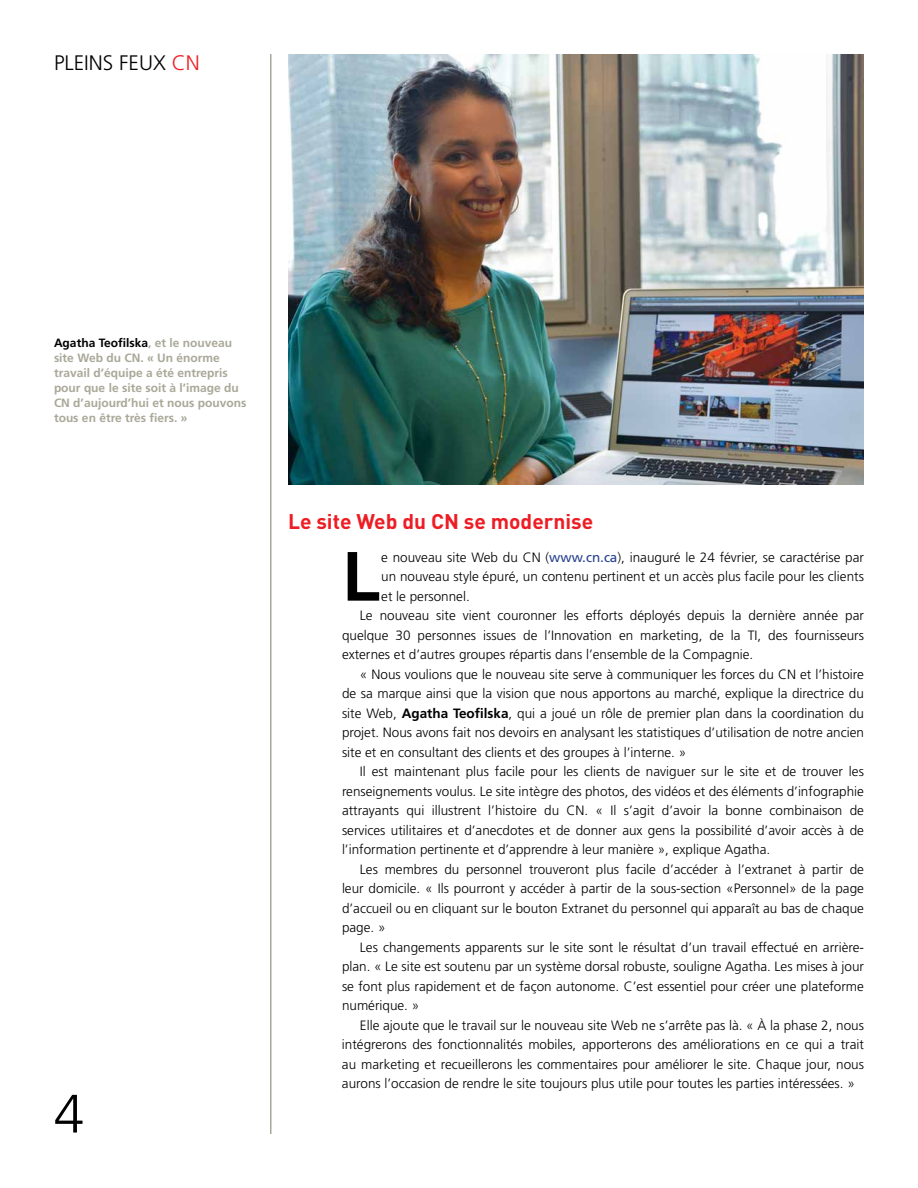
<style>
.page{position:relative;width:918px;height:1188px;background:#fff}
.page>*{position:absolute;margin:0;border:0;box-sizing:border-box;transform-origin:0 0}
.t1{font:700 68.25px "DIN";color:#000}
.t2{font:300 54px "Frutiger LT Std";color:#000}
.t3{font:700 21px "DIN";color:#ed1d24}
.t4{font:300 21px "Frutiger LT Std";color:#000}
.t5{font:300 13.5px "Frutiger LT Std";color:#000}
.t6{font:700 12px/15px "Frutiger LT Std";color:#a9a898}
.s1{color:#ed1d24}
.s2{color:#000}
.s3{font-weight:400;color:#25408f}
.s4{font-weight:700}
</style>
<div class="page">
<hr style="left:270px;top:54px;width:2px;height:1080px;background:#a9a898">
<img style="left:288px;top:54px;width:576px;height:430px">
<h3 class="t4" style="left:54px;top:51px;width:147px">PLEINS FEUX <span class="s1">CN</span></h3>
<p class="t6" style="left:54px;top:336px;width:194px"><span class="s2">Agatha Teofilska</span>, et le nouveau site Web du CN. « Un énorme travail d’équipe a été entrepris pour que le site soit à l’image du<br>CN d’aujourd’hui et nous pouvons tous en être très fiers. »</p>
<h2 class="t2" style="left:54px;top:1083px;width:32px">4</h2>
<h3 class="t3" style="left:288px;top:507px;width:307px">Le site Web du CN se modernise</h3>
<h1 class="t1" style="left:342px;top:531px;width:41px">L</h1>
<p class="t5" style="left:381px;top:549px;width:484px">e nouveau site Web du CN (<span class="s3">www.cn.ca</span>), inauguré le 24 février, se caractérise par</p>
<p class="t5" style="left:381px;top:569px;width:484px">un nouveau style épuré, un contenu pertinent et un accès plus facile pour les clients</p>
<p class="t5" style="left:381px;top:588px;width:90px">et le personnel.</p>
<p class="t5" style="left:360px;top:608px;width:505px">Le nouveau site vient couronner les efforts déployés depuis la dernière année par</p>
<p class="t5" style="left:342px;top:627px;width:524px">quelque 30 personnes issues de l’Innovation en marketing, de la TI, des fournisseurs</p>
<p class="t5" style="left:342px;top:647px;width:413px">externes et d’autres groupes répartis dans l’ensemble de la Compagnie.</p>
<p class="t5" style="left:360px;top:666px;width:505px">« Nous voulions que le nouveau site serve à communiquer les forces du CN et l’histoire</p>
<p class="t5" style="left:342px;top:686px;width:523px">de sa marque ainsi que la vision que nous apportons au marché, explique la directrice du</p>
<p class="t5" style="left:342px;top:705px;width:524px">site Web, <span class="s4">Agatha Teofilska</span>, qui a joué un rôle de premier plan dans la coordination du</p>
<p class="t5" style="left:342px;top:725px;width:524px">projet. Nous avons fait nos devoirs en analysant les statistiques d’utilisation de notre ancien</p>
<p class="t5" style="left:342px;top:744px;width:346px">site et en consultant des clients et des groupes à l’interne. »</p>
<p class="t5" style="left:360px;top:764px;width:505px">Il est maintenant plus facile pour les clients de naviguer sur le site et de trouver les</p>
<p class="t5" style="left:342px;top:783px;width:524px">renseignements voulus. Le site intègre des photos, des vidéos et des éléments d’infographie</p>
<p class="t5" style="left:342px;top:803px;width:523px">attrayants qui illustrent l’histoire du CN. « Il s’agit d’avoir la bonne combinaison de</p>
<p class="t5" style="left:342px;top:822px;width:523px">services utilitaires et d’anecdotes et de donner aux gens la possibilité d’avoir accès à de</p>
<p class="t5" style="left:342px;top:842px;width:430px">l’information pertinente et d’apprendre à leur manière », explique Agatha.</p>
<p class="t5" style="left:360px;top:861px;width:505px">Les membres du personnel trouveront plus facile d’accéder à l’extranet à partir de</p>
<p class="t5" style="left:342px;top:881px;width:524px">leur domicile. « Ils pourront y accéder à partir de la sous-section «Personnel» de la page</p>
<p class="t5" style="left:342px;top:900px;width:523px">d’accueil ou en cliquant sur le bouton Extranet du personnel qui apparaît au bas de chaque</p>
<p class="t5" style="left:342px;top:920px;width:45px">page. »</p>
<p class="t5" style="left:360px;top:939px;width:505px">Les changements apparents sur le site sont le résultat d’un travail effectué en arrière-</p>
<p class="t5" style="left:342px;top:959px;width:524px">plan. « Le site est soutenu par un système dorsal robuste, souligne Agatha. Les mises à jour</p>
<p class="t5" style="left:342px;top:978px;width:523px">se font plus rapidement et de façon autonome. C’est essentiel pour créer une plateforme</p>
<p class="t5" style="left:342px;top:998px;width:79px">numérique. »</p>
<p class="t5" style="left:360px;top:1017px;width:506px">Elle ajoute que le travail sur le nouveau site Web ne s’arrête pas là. « À la phase 2, nous</p>
<p class="t5" style="left:342px;top:1037px;width:524px">intégrerons des fonctionnalités mobiles, apporterons des améliorations en ce qui a trait</p>
<p class="t5" style="left:342px;top:1056px;width:523px">au marketing et recueillerons les commentaires pour améliorer le site. Chaque jour, nous</p>
<p class="t5" style="left:342px;top:1076px;width:514px">aurons l’occasion de rendre le site toujours plus utile pour toutes les parties intéressées. »</p>
</div>
